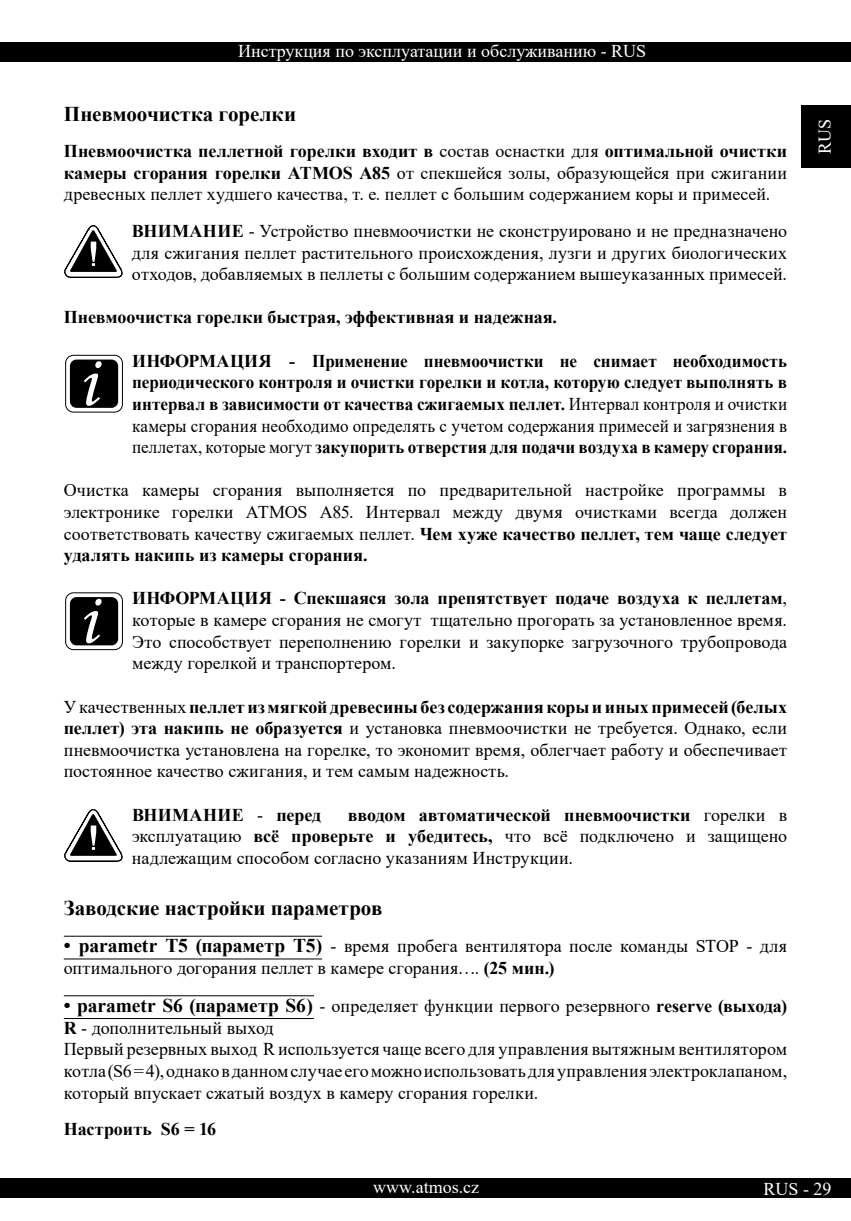
<style>
.page{position:relative;width:851px;height:1221px;background:#fff}
.page>*{position:absolute;margin:0;border:0;box-sizing:border-box;transform-origin:0 0}
.t1{font:700 21px "Times New Roman";letter-spacing:-.005em;color:#000}
.t2{font:18px/21.6px "Times New Roman";letter-spacing:.005em;color:#000;text-align:justify}
.t3{font:700 18px/21.6px "Times New Roman";color:#000;text-align:justify}
.t4{font:18px "Times New Roman";color:#fff}
.t5{font:700 18px "Times New Roman";letter-spacing:.02em;color:#000}
.s1{font-weight:700}
.s2{font-weight:400}
.s3{font-weight:700;font-size:19.5px}
</style>
<div class="page">
<div style="left:0;top:43px;width:850px;height:19px;background:#000"></div>
<div style="left:801px;top:105px;width:49px;height:63px;background:#000"></div>
<div style="left:0;top:1178px;width:850px;height:20px;background:#000"></div>
<svg style="left:66px;top:592px;width:56px;height:57px"></svg>
<div style="left:65px;top:592px;width:58px;height:58px;border:1px solid #000;border-radius:8px"></div>
<div style="left:70px;top:597px;width:48px;height:48px;background:#000;border-radius:7px"></div>
<svg style="left:84px;top:598px;width:18px;height:45px"></svg>
<svg style="left:66px;top:355px;width:56px;height:57px"></svg>
<div style="left:65px;top:355px;width:58px;height:57px;border:1px solid #000;border-radius:8px"></div>
<div style="left:70px;top:359px;width:48px;height:49px;background:#000;border-radius:7px"></div>
<svg style="left:84px;top:361px;width:18px;height:45px"></svg>
<svg style="left:64px;top:809px;width:59px;height:53px"></svg>
<svg style="left:64px;top:225px;width:59px;height:53px"></svg>
<hr style="left:64px;top:958px;width:258px;height:1px;background:#000">
<hr style="left:64px;top:935px;width:258px;height:1px;background:#000">
<hr style="left:64px;top:1018px;width:250px;height:1px;background:#000">
<hr style="left:64px;top:995px;width:250px;height:1px;background:#000">
<p class="t4" style="left:238px;top:39px;width:409px">Инструкция по эксплуатации и обслуживанию - RUS</p>
<p class="t1" style="left:64px;top:98px;width:234px">Пневмоочистка горелки</p>
<p class="t2" style="left:64px;top:140px;width:724px"><span class="s1">Пневмоочистка пеллетной горелки входит в</span> состав оснастки для <span class="s1">оптимальной очистки камеры сгорания горелки ATMOS A85</span> от спекшейся золы, образующейся при сжигании древесных пеллет худшего качества, т. е. пеллет с большим содержанием коры и примесей.</p>
<p class="t2" style="left:132px;top:220px;width:656px"><span class="s1">ВНИМАНИЕ</span> - Устройство пневмоочистки не сконструировано и не предназначено для сжигания пеллет растительного происхождения, лузги и других биологических отходов, добавляемых в пеллеты с большим содержанием вышеуказанных примесей.</p>
<p class="t3" style="left:64px;top:306px;width:495px">Пневмоочистка горелки быстрая, эффективная и надежная.</p>
<p class="t3" style="left:132px;top:349px;width:656px">ИНФОРМАЦИЯ - Применение пневмоочистки не снимает необходимость периодического контроля и очистки горелки и котла, которую следует выполнять в интервал в зависимости от качества сжигаемых пеллет. <span class="s2">Интервал контроля и очистки камеры сгорания необходимо определять с учетом содержания примесей и загрязнения в пеллетах, которые могут</span> закупорить отверстия для подачи воздуха в камеру сгорания.</p>
<p class="t2" style="left:64px;top:479px;width:724px">Очистка камеры сгорания выполняется по предварительной настройке программы в электронике горелки АTMOS A85. Интервал между двумя очистками всегда должен соответствовать качеству сжигаемых пеллет. <span class="s1">Чем хуже качество пеллет, тем чаще следует удалять накипь из камеры сгорания.</span></p>
<p class="t2" style="left:132px;top:587px;width:656px"><span class="s1">ИНФОРМАЦИЯ - Спекшаяся зола препятствует подаче воздуха к пеллетам</span>, которые в камере сгорания не смогут тщательно прогорать за установленное время.<br>Это способствует переполнению горелки и закупорке загрузочного трубопровода между горелкой и транспортером.</p>
<p class="t2" style="left:64px;top:695px;width:724px">У качественных<span class="s1">пеллет из мягкой древесины без содержания коры и иных примесей (белых пеллет) эта накипь не образуется</span> и установка пневмоочистки не требуется. Однако, если пневмоочистка установлена на горелке, то экономит время, облегчает работу и обеспечивает постоянное качество сжигания, и тем самым надежность.</p>
<p class="t5" style="left:132px;top:801px;width:191px">ВНИМАНИЕ <span class="s2">-</span> перед</p>
<p class="t2" style="left:132px;top:803px;width:656px;text-indent:216px"><span class="s1">вводом автоматической пневмоочистки</span> горелки в эксплуатацию <span class="s1">всë проверьте и убедитесь,</span> что всë подключено и защищено надлежащим способом согласно указаниям Инструкции.</p>
<p class="t1" style="left:64px;top:893px;width:320px">Заводские настройки параметров</p>
<p class="t2" style="left:64px;top:934px;width:724px"><span class="s3">• parametr T5 (параметр T5)</span> - время пробега вентилятора после команды STOP - для оптимального догорания пеллет в камере сгорания…. <span class="s1">(25 мин.)</span></p>
<p class="t2" style="left:64px;top:994px;width:724px;text-align:left"><span class="s3">• parametr S6 (параметр S6)</span> - определяет функции первого резервного <span class="s1">reserve (выхода)<br>R</span> - дополнительный выход<br>Первый резервных выход Rиспользуется чаще всего для управления вытяжным вентилятором котла(S6=4),однаковданномслучаеегоможноиспользоватьдляуправленияэлектроклапаном, который впускает сжатый воздух в камеру сгорания горелки.</p>
<p class="t3" style="left:64px;top:1117px;width:154px">Настроить S6 = 16</p>
<p class="t4" style="left:811px;top:154px;width:37px;rotate:-90deg">RUS</p>
<p class="t4" style="left:373px;top:1173px;width:107px">www.atmos.cz</p>
<p class="t4" style="left:763px;top:1175px;width:70px">RUS - 29</p>
</div>
